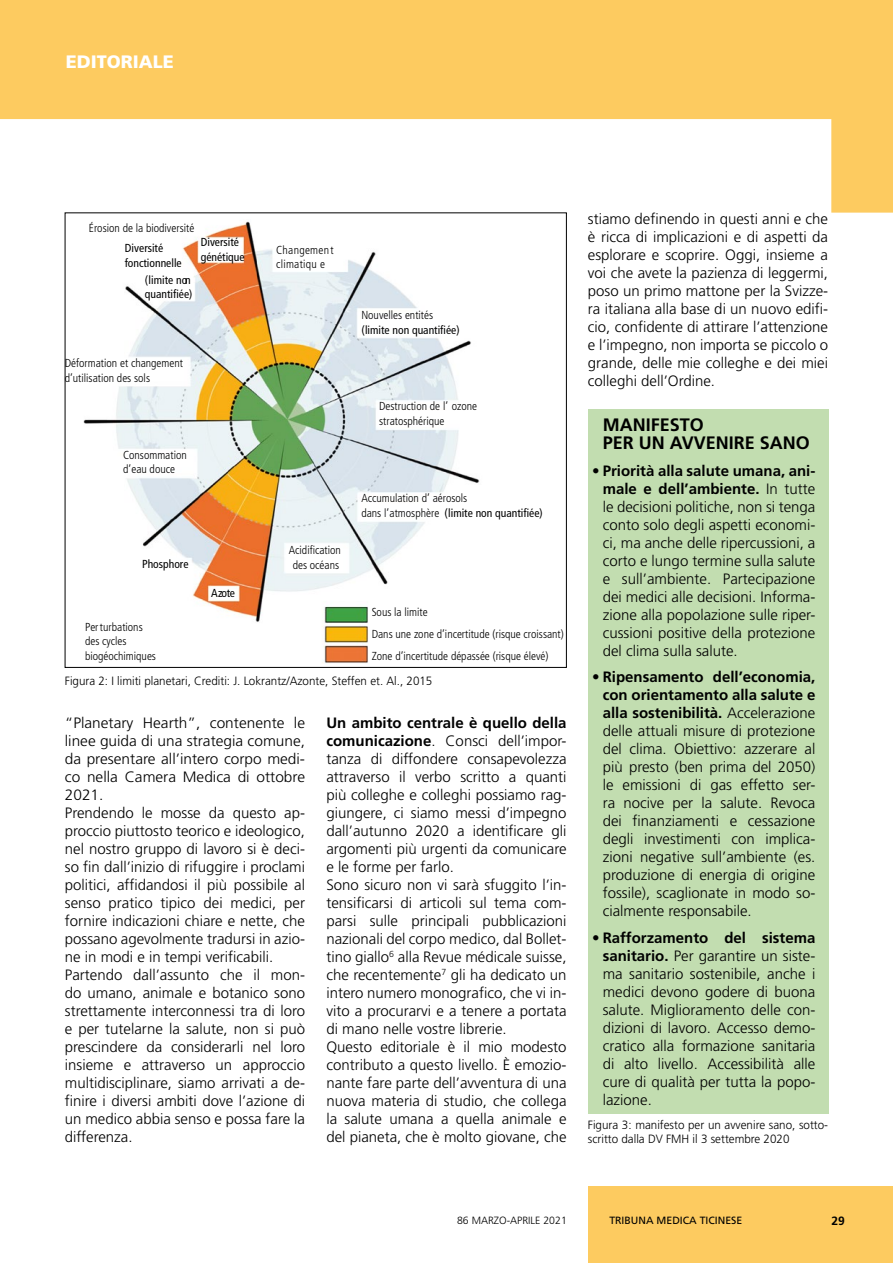
<style>
.page{position:relative;width:893px;height:1263px;background:#fff}
.page>*{position:absolute;margin:0;border:0;box-sizing:border-box;transform-origin:0 0}
.t1{font:700 18px/18px "Frutiger";color:#000}
.t2{font:900 18px "Frutiger";color:#fff}
.t3{font:300 15px/18px "Frutiger";color:#000;text-align:justify}
.t4{font:300 12px/13.8px "Frutiger";color:#000}
.t5{font:700 12px "Frutiger";color:#000}
.t6{font:300 condensed 11.55px/14.5px "Frutiger";color:#000}
.t7{font:condensed 11.55px/14.5px "Frutiger";color:#000}
.t8{font:300 condensed 11.55px/14.5px "Frutiger";letter-spacing:.025em;color:#000}
.t9{font:10.5px "Frutiger";color:#000}
.t10{font:300 10.5px "Frutiger";color:#000}
.s1{font-weight:400}
.s2{font-weight:700}
</style>
<div class="page">
<div style="left:588px;top:1186px;width:305px;height:77px;background:#fdcb60"></div>
<svg style="left:0;top:0;width:893px;height:213px;fill:#fdcb60"></svg>
<div style="left:588px;top:409px;width:240px;height:704px;background:#c2ddb0"></div>
<img style="left:83px;top:221px;width:397px;height:401px">
<img style="left:316px;top:598px;width:61px;height:65px">
<p class="t2" style="left:66px;top:51px;width:110px">EDITORIALE</p>
<p class="t6" style="left:89px;top:221px;width:107px">Érosion de la biodiversité</p>
<p class="t7" style="left:125px;top:241px;width:58px">Diversité fonctionnelle</p>
<p class="t7" style="left:201px;top:235px;width:45px">Diversité génétique</p>
<p class="t7" style="left:145px;top:273px;width:49px">(limite non quantifiée)</p>
<p class="t6" style="left:65px;top:356px;width:120px">Déformation et changement d’utilisation des sols</p>
<p class="t6" style="left:123px;top:448px;width:65px">Consommation d’eau douce</p>
<p class="t8" style="left:276px;top:243px;width:59px">Changement climatiqu e</p>
<p class="t6" style="left:289px;top:543px;width:54px">Acidification</p>
<p class="t7" style="left:142px;top:556px;width:48px">Phosphore</p>
<p class="t6" style="left:293px;top:557px;width:48px">des océans</p>
<p class="t7" style="left:211px;top:585px;width:25px">Azote</p>
<p class="t6" style="left:85px;top:619px;width:72px">Perturbations des cycles biogéochimiques</p>
<p class="t6" style="left:361px;top:308px;width:73px">Nouvelles entités</p>
<p class="t7" style="left:361px;top:323px;width:100px">(limite non quantifiée)</p>
<p class="t6" style="left:379px;top:399px;width:99px">Destruction de l’ ozone stratosphérique</p>
<p class="t6" style="left:361px;top:491px;width:183px">Accumulation d’ aérosols<br>dans l’atmosphère <span class="s1">(limite non quantifiée)</span></p>
<p class="t6" style="left:372px;top:601px;width:194px;line-height:22px">Sous la limite<br>Dans une zone d’incertitude (risque croissant)<br>Zone d’incertitude dépassée (risque élevé)</p>
<p class="t4" style="left:65px;top:674px;width:369px">Figura 2: I limiti planetari, Crediti: J. Lokrantz/Azonte, Steffen et. Al., 2015</p>
<p class="t3" style="left:65px;top:714px;width:242px;text-align:left">“Planetary Hearth”, contenente le linee guida di una strategia comune, da presentare all’intero corpo medi&shy;co nella Camera Medica di ottobre 2021.<br>Prendendo le mosse da questo ap&shy;proccio piuttosto teorico e ideologico, nel nostro gruppo di lavoro si è deci&shy;so fin dall’inizio di rifuggire i proclami politici, affidandosi il più possibile al senso pratico tipico dei medici, per fornire indicazioni chiare e nette, che possano agevolmente tradursi in azio&shy;ne in modi e in tempi verificabili.<br>Partendo dall’assunto che il mon&shy;do umano, animale e botanico sono strettamente interconnessi tra di loro e per tutelarne la salute, non si può prescindere da considerarli nel loro insieme e attraverso un approccio multidisciplinare, siamo arrivati a de&shy;finire i diversi ambiti dove l’azione di un medico abbia senso e possa fare la differenza.</p>
<p class="t3" style="left:326px;top:714px;width:242px;text-align:left"><span class="s2">Un ambito centrale è quello della comunicazione</span>. Consci dell’impor&shy;tanza di diffondere consapevolezza attraverso il verbo scritto a quanti più colleghe e colleghi possiamo rag&shy;giungere, ci siamo messi d’impegno dall’autunno 2020 a identificare gli argomenti più urgenti da comunicare e le forme per farlo.<br>Sono sicuro non vi sarà sfuggito l’in&shy;tensificarsi di articoli sul tema com&shy;parsi sulle principali pubblicazioni nazionali del corpo medico, dal Bollet&shy;tino giallo<sup>6</sup> alla Revue médicale suisse, che recentemente<sup>7</sup> gli ha dedicato un intero numero monografico, che vi in&shy;vito a procurarvi e a tenere a portata di mano nelle vostre librerie.<br>Questo editoriale è il mio modesto contributo a questo livello. È emozio&shy;nante fare parte dell’avventura di una nuova materia di studio, che collega la salute umana a quella animale e del pianeta, che è molto giovane, che</p>
<p class="t3" style="left:588px;top:210px;width:242px">stiamo definendo in questi anni e che è ricca di implicazioni e di aspetti da esplorare e scoprire. Oggi, insieme a voi che avete la pazienza di leggermi, poso un primo mattone per la Svizze&shy;ra italiana alla base di un nuovo edifi&shy;cio, confidente di attirare l’attenzione e l’impegno, non importa se piccolo o grande, delle mie colleghe e dei miei colleghi dell’Ordine.</p>
<p class="t1" style="left:603px;top:416px;width:209px">MANIFESTO<br>PER UN AVVENIRE SANO</p>
<p class="t3" style="left:603px;top:462px;width:214px;text-indent:-11px">• <span class="s2">Priorità alla salute umana, ani&shy;male e dell’ambiente.</span> In tutte le decisioni politiche, non si tenga conto solo degli aspetti economi&shy;ci, ma anche delle ripercussioni, a corto e lungo termine sulla salute e sull’ambiente. Partecipazione dei medici alle decisioni. Informa&shy;zione alla popolazione sulle riper&shy;cussioni positive della protezione del clima sulla salute.</p>
<p class="t3" style="left:603px;top:668px;width:214px;text-indent:-11px">• <span class="s2">Ripensamento dell’economia, con orientamento alla salute e alla sostenibilità.</span> Accelerazione delle attuali misure di protezione del clima. Obiettivo: azzerare al più presto (ben prima del 2050) le emissioni di gas effetto ser&shy;ra nocive per la salute. Revoca dei finanziamenti e cessazione degli investimenti con implica&shy;zioni negative sull’ambiente (es. produzione di energia di origine fossile), scaglionate in modo so&shy;cialmente responsabile.</p>
<p class="t3" style="left:603px;top:929px;width:214px;text-indent:-11px">• <span class="s2">Rafforzamento del sistema sanitario.</span> Per garantire un siste&shy;ma sanitario sostenibile, anche i medici devono godere di buona salute. Miglioramento delle con&shy;dizioni di lavoro. Accesso demo&shy;cratico alla formazione sanitaria di alto livello. Accessibilità alle cure di qualità per tutta la popo&shy;lazione.</p>
<p class="t4" style="left:588px;top:1118px;width:242px">Figura 3: manifesto per un avvenire sano, sotto&shy;scritto dalla DV FMH il 3 settembre 2020</p>
<p class="t10" style="left:457px;top:1214px;width:111px">86 MARZO-APRILE 2021</p>
<p class="t9" style="left:609px;top:1214px;width:135px">TRIBUNA MEDICA TICINESE</p>
<p class="t5" style="left:831px;top:1214px;width:15px">29</p>
</div>
